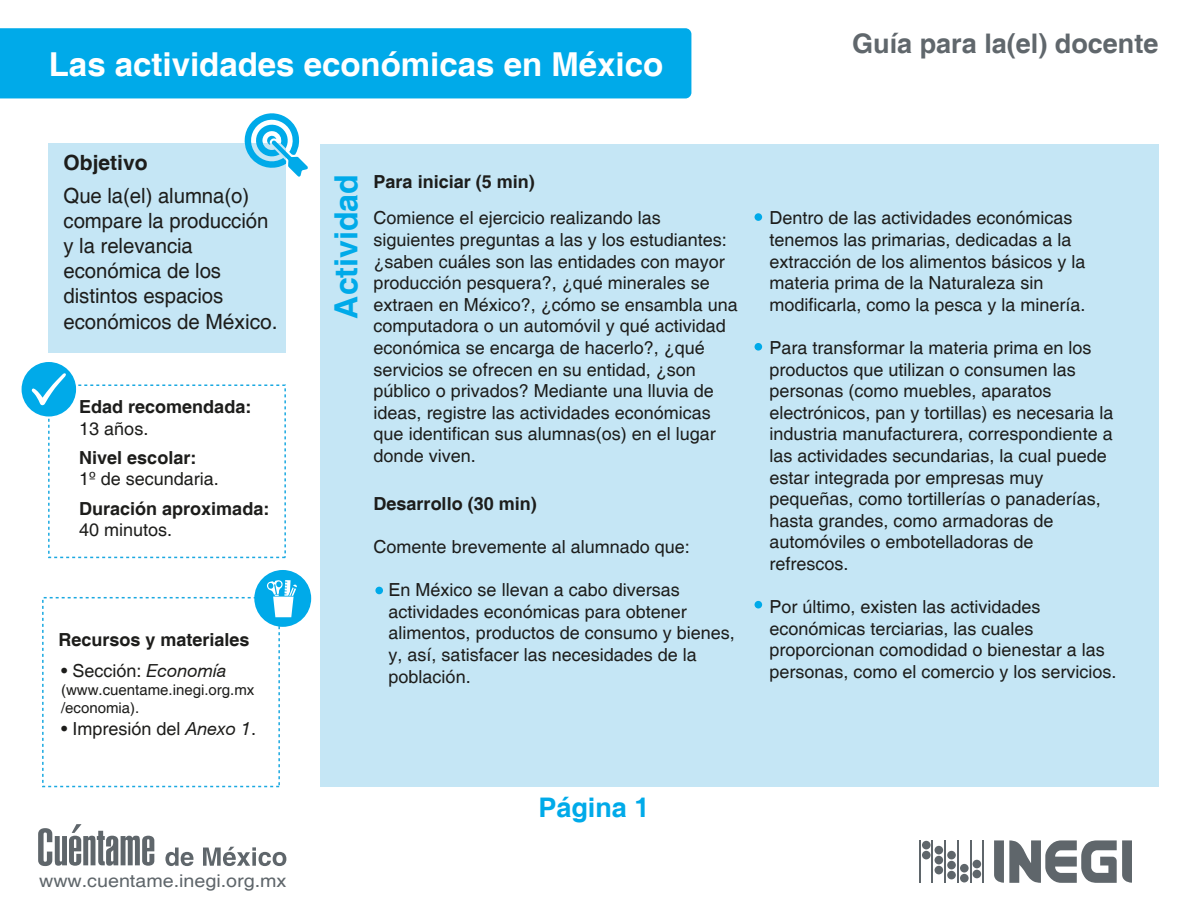
<style>
.page{position:relative;width:1188px;height:918px;background:#fff}
.page>*{position:absolute;margin:0;border:0;box-sizing:border-box;transform-origin:0 0}
.t1{font:700 33px "Helvetica";color:#fff}
.t2{font:700 32.1px "Helvetica";color:#00aae9}
.t3{font:700 27px "Helvetica";color:#60676c}
.t4{font:700 27px "Helvetica";color:#00aae9}
.t5{font:21px/25.2px "Helvetica";letter-spacing:-.005em;color:#1d1d1b}
.t6{font:700 21px "Helvetica";color:#1d1d1b}
.t7{font:18px/21.6px "Helvetica";color:#1d1d1b}
.t8{font:700 18px "Helvetica";color:#1d1d1b}
.t9{font:18px "Helvetica";color:#5f666b;scale:1.09 1}
.t10{font:15px/18px "Helvetica";color:#1d1d1b}
.s1{font-family:"Helvetica 56";font-style:italic}
</style>
<div class="page">
<div style="left:320px;top:144px;width:838px;height:643px;background:#c5e6f5"></div>
<div style="left:0;top:28px;width:691px;height:70px;background:#00aae9"></div>
<svg style="left:38px;top:824px;width:116px;height:42px"></svg>
<svg style="left:165px;top:848px;width:29px;height:18px"></svg>
<svg style="left:203px;top:847px;width:83px;height:19px"></svg>
<div style="left:922px;top:851px;width:9px;height:8px;background:#5f666b;border-radius:50%"></div>
<div style="left:922px;top:841px;width:9px;height:8px;background:#5f666b;border-radius:50%"></div>
<div style="left:935px;top:866px;width:8px;height:8px;background:#5f666b;border-radius:50%"></div>
<div style="left:935px;top:856px;width:8px;height:8px;background:#5f666b;border-radius:50%"></div>
<div style="left:935px;top:846px;width:8px;height:8px;background:#5f666b;border-radius:50%"></div>
<div style="left:947px;top:871px;width:9px;height:8px;background:#5f666b;border-radius:50%"></div>
<div style="left:947px;top:861px;width:9px;height:8px;background:#5f666b;border-radius:50%"></div>
<div style="left:947px;top:851px;width:9px;height:8px;background:#5f666b;border-radius:50%"></div>
<div style="left:960px;top:874px;width:9px;height:8px;background:#5f666b;border-radius:50%"></div>
<div style="left:960px;top:864px;width:9px;height:9px;background:#5f666b;border-radius:50%"></div>
<div style="left:973px;top:870px;width:8px;height:8px;background:#5f666b;border-radius:50%"></div>
<hr style="left:919px;top:840px;width:2px;height:43px;background:#5f666b">
<hr style="left:932px;top:840px;width:1px;height:43px;background:#5f666b">
<hr style="left:945px;top:840px;width:1px;height:43px;background:#5f666b">
<hr style="left:957px;top:840px;width:2px;height:43px;background:#5f666b">
<hr style="left:970px;top:840px;width:1px;height:43px;background:#5f666b">
<hr style="left:982px;top:840px;width:2px;height:43px;background:#5f666b">
<div style="left:973px;top:860px;width:8px;height:8px;background:#5f666b;border-radius:50%"></div>
<svg style="left:994px;top:840px;width:138px;height:43px"></svg>
<div style="left:49px;top:144px;width:237px;height:209px;background:#c5e6f5"></div>
<div style="left:22px;top:362px;width:54px;height:55px;background:#00aae9;border-radius:50%"></div>
<svg style="left:32px;top:373px;width:34px;height:33px"></svg>
<div style="left:254px;top:570px;width:57px;height:57px;background:#00aae9;border-radius:50%"></div>
<svg style="left:267px;top:580px;width:30px;height:37px"></svg>
<svg style="left:244px;top:113px;width:64px;height:64px"></svg>
<div style="left:375px;top:587px;width:8px;height:7px;background:#00aae9;border-radius:50%"></div>
<div style="left:755px;top:213px;width:7px;height:8px;background:#00aae9;border-radius:50%"></div>
<div style="left:755px;top:343px;width:7px;height:8px;background:#00aae9;border-radius:50%"></div>
<div style="left:755px;top:601px;width:7px;height:7px;background:#00aae9;border-radius:50%"></div>
<h1 class="t1" style="left:49px;top:45px;width:616px">Las actividades económicas en México</h1>
<p class="t6" style="left:64px;top:150px;width:86px">Objetivo</p>
<p class="t5" style="left:64px;top:183px;width:216px">Que la(el) alumna(o) compare la producción y la relevancia económica de los distintos espacios económicos de México.</p>
<p class="t8" style="left:79px;top:396px;width:174px">Edad recomendada:</p>
<p class="t7" style="left:79px;top:418px;width:71px">13 años.</p>
<p class="t8" style="left:79px;top:447px;width:119px">Nivel escolar:</p>
<p class="t7" style="left:79px;top:469px;width:141px">1º de secundaria.</p>
<p class="t8" style="left:79px;top:497px;width:192px">Duración aproximada:</p>
<p class="t7" style="left:79px;top:520px;width:95px">40 minutos.</p>
<p class="t8" style="left:58px;top:629px;width:193px">Recursos y materiales</p>
<p class="t7" style="left:61px;top:661px;width:167px">• Sección: <span class="s1">Economía</span></p>
<p class="t10" style="left:61px;top:681px;width:195px">(www.cuentame.inegi.org.mx /economia).</p>
<p class="t7" style="left:61px;top:718px;width:197px">• Impresión del <span class="s1">Anexo 1</span>.</p>
<p class="t9" style="left:39px;top:870px;width:228px">www.cuentame.inegi.org.mx</p>
<h2 class="t2" style="left:327px;top:319px;width:146px;rotate:-90deg">Actividad</h2>
<p class="t8" style="left:374px;top:171px;width:163px">Para iniciar (5 min)</p>
<p class="t7" style="left:374px;top:208px;width:366px">Comience el ejercicio realizando las siguientes preguntas a las y los estudiantes: ¿saben cuáles son las entidades con mayor producción pesquera?, ¿qué minerales se extraen en México?, ¿cómo se ensambla una computadora o un automóvil y qué actividad económica se encarga de hacerlo?, ¿qué servicios se ofrecen en su entidad, ¿son público o privados? Mediante una lluvia de ideas, registre las actividades económicas que identifican sus alumnas(os) en el lugar donde viven.</p>
<p class="t8" style="left:374px;top:492px;width:165px">Desarrollo (30 min)</p>
<p class="t7" style="left:374px;top:537px;width:318px">Comente brevemente al alumnado que:</p>
<p class="t7" style="left:389px;top:580px;width:348px">En México se llevan a cabo diversas actividades económicas para obtener alimentos, productos de consumo y bienes, y, así, satisfacer las necesidades de la población.</p>
<h3 class="t4" style="left:538px;top:791px;width:113px">Página 1</h3>
<h3 class="t3" style="left:852px;top:27px;width:308px">Guía para la(el) docente</h3>
<p class="t7" style="left:770px;top:208px;width:318px">Dentro de las actividades económicas tenemos las primarias, dedicadas a la extracción de los alimentos básicos y la materia prima de la Naturaleza sin modificarla, como la pesca y la minería.</p>
<p class="t7" style="left:770px;top:338px;width:346px">Para transformar la materia prima en los productos que utilizan o consumen las personas (como muebles, aparatos electrónicos, pan y tortillas) es necesaria la industria manufacturera, correspondiente a las actividades secundarias, la cual puede estar integrada por empresas muy pequeñas, como tortillerías o panaderías, hasta grandes, como armadoras de automóviles o embotelladoras de refrescos.</p>
<p class="t7" style="left:770px;top:597px;width:349px">Por último, existen las actividades económicas terciarias, las cuales proporcionan comodidad o bienestar a las personas, como el comercio y los servicios.</p>
</div>
